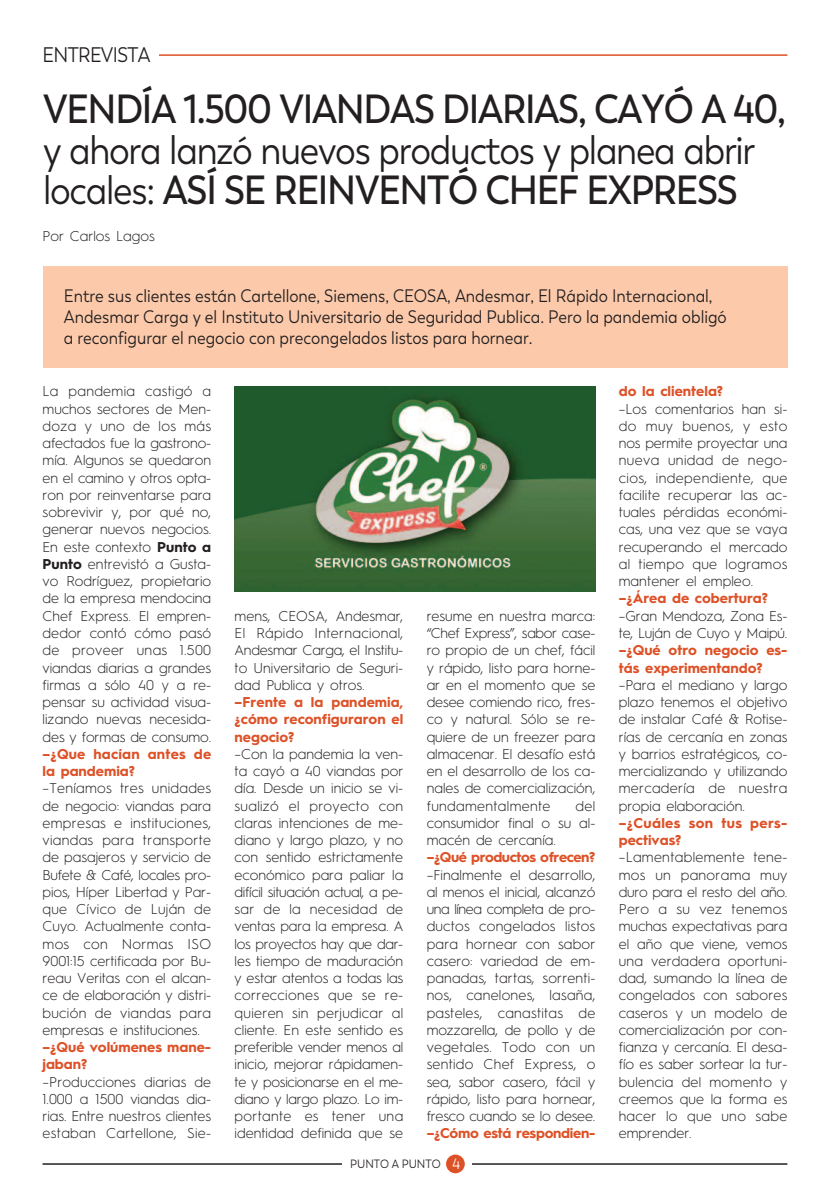
<style>
.page{position:relative;width:830px;height:1191px;background:#fff}
.page>*{position:absolute;margin:0;border:0;box-sizing:border-box;transform-origin:0 0}
.t1{font:40.5px/40.5px "Trenda";letter-spacing:-.035em;color:#231f20;scale:.9 1}
.t2{font:600 40.5px "Trenda";letter-spacing:-.035em;color:#231f20;scale:.9 1}
.t3{font:21px "Trenda";letter-spacing:-.035em;color:#231f20;scale:.9 1}
.t4{font:18px/21px "Trenda";color:#231f20;scale:.9 1}
.t5{font:300 14.25px/17.2px "Hurme Geometric Sans 1";color:#231f20;text-align:justify}
.t6{font:700 14.25px/17.2px "Hurme Geometric Sans 1";color:#dd5127}
.t7{font:700 14.25px/17.2px "Hurme Geometric Sans 1";letter-spacing:.025em;color:#dd5127}
.t8{font:700 14.25px "Hurme Geometric Sans 1";letter-spacing:-.03em;color:#dd5127}
.t9{font:700 14.25px "Hurme Geometric Sans 1";letter-spacing:-.02em;color:#dd5127}
.t10{font:12px "Trenda";color:#231f20;scale:.9 1}
.s1{font-weight:600}
.s2{font-weight:700}
.s3{font-size:15px;color:#fff}
</style>
<div class="page">
<hr style="left:43px;top:1163px;width:744px;height:1px;background:#231f20">
<div style="left:341px;top:1148px;width:130px;height:30px;background:#fff"></div>
<div style="left:446px;top:1154px;width:18px;height:19px;background:#dd5127;border-radius:50%"></div>
<div style="left:43px;top:266px;width:744px;height:101px;background:#fccaaa"></div>
<img style="left:234px;top:386px;width:361px;height:205px">
<hr style="left:159px;top:54px;width:628px;height:2px;background:#dd5127">
<h2 class="t3" style="left:43px;top:47px;width:121px">ENTREVISTA</h2>
<h1 class="t2" style="left:43px;top:94px;width:826px">VENDÍA 1.500 VIANDAS DIARIAS, CAYÓ A 40,</h1>
<h1 class="t1" style="left:43px;top:133px;width:792px">y ahora lanzó nuevos productos y planea abrir locales: <span class="s1">ASÍ SE REINVENTÓ CHEF EXPRESS</span></h1>
<p class="t5" style="left:43px;top:229px;width:114px">Por Carlos Lagos</p>
<p class="t4" style="left:64px;top:286px;width:737px">Entre sus clientes están Cartellone, Siemens, CEOSA, Andesmar, El Rápido Internacional,<br>Andesmar Carga y el Instituto Universitario de Seguridad Publica. Pero la pandemia obligó a reconfigurar el negocio con precongelados listos para hornear.</p>
<p class="t5" style="left:43px;top:384px;width:170px">La pandemia castigó a muchos sectores de Men&shy;doza y uno de los más afectados fue la gastrono&shy;mía. Algunos se quedaron en el camino y otros opta&shy;ron por reinventarse para sobrevivir y, por qué no, generar nuevos negocios.<br>En este contexto <span class="s2">Punto a Punto</span> entrevistó a Gusta&shy;vo Rodríguez, propietario de la empresa mendocina Chef Express. El empren&shy;dedor contó cómo pasó de proveer unas 1.500 viandas diarias a grandes firmas a sólo 40 y a re&shy;pensar su actividad visua&shy;lizando nuevas necesida&shy;des y formas de consumo.</p>
<p class="t6" style="left:43px;top:746px;width:170px">–¿Que hacían antes de la pandemia?</p>
<p class="t5" style="left:43px;top:781px;width:170px">–Teníamos tres unidades de negocio: viandas para empresas e instituciones, viandas para transporte de pasajeros y servicio de Bufete &amp; Café, locales pro&shy;pios, Híper Libertad y Par&shy;que Cívico de Luján de Cuyo. Actualmente conta&shy;mos con Normas ISO 9001:15 certificada por Bu&shy;reau Veritas con el alcan&shy;ce de elaboración y distri&shy;bución de viandas para empresas e instituciones.</p>
<p class="t6" style="left:43px;top:1040px;width:170px">–¿Qué volúmenes mane&shy;jaban?</p>
<p class="t5" style="left:43px;top:1074px;width:170px">–Producciones diarias de 1.000 a 1500 viandas dia&shy;rias. Entre nuestros clientes estaban Cartellone, Sie-</p>
<p class="t5" style="left:234px;top:608px;width:170px">mens, CEOSA, Andesmar, El Rápido Internacional, Andesmar Carga, el Institu&shy;to Universitario de Seguri&shy;dad Publica y otros.</p>
<p class="t6" style="left:234px;top:695px;width:170px;text-align:justify">–Frente a la pandemia, ¿cómo reconfiguraron el negocio?</p>
<p class="t5" style="left:234px;top:746px;width:170px">–Con la pandemia la ven&shy;ta cayó a 40 viandas por día. Desde un inicio se vi&shy;sualizó el proyecto con claras intenciones de me&shy;diano y largo plazo, y no con sentido estrictamente económico para paliar la difícil situación actual, a pe&shy;sar de la necesidad de ventas para la empresa. A los proyectos hay que dar&shy;les tiempo de maduración y estar atentos a todas las correcciones que se re&shy;quieren sin perjudicar al cliente. En este sentido es preferible vender menos al inicio, mejorar rápidamen&shy;te y posicionarse en el me&shy;diano y largo plazo. Lo im&shy;portante es tener una identidad definida que se</p>
<p class="t5" style="left:426px;top:608px;width:170px">resume en nuestra marca: “Chef Express”, sabor case&shy;ro propio de un chef, fácil y rápido, listo para horne&shy;ar en el momento que se desee comiendo rico, fres&shy;co y natural. Sólo se re&shy;quiere de un freezer para almacenar. El desafío está en el desarrollo de los ca&shy;nales de comercialización, fundamentalmente</p>
<p class="t5" style="left:426px;top:798px;width:170px;text-indent:149px">del consumidor final o su al&shy;macén de cercanía.</p>
<p class="t8" style="left:426px;top:852px;width:170px">–¿Qué productos ofrecen?</p>
<p class="t5" style="left:426px;top:867px;width:170px">–Finalmente el desarrollo, al menos el inicial, alcanzó una línea completa de pro&shy;ductos congelados listos para hornear con sabor casero: variedad de em&shy;panadas, tartas, sorrenti&shy;nos, canelones, lasaña, pasteles, canastitas de mozzarella, de pollo y de vegetales. Todo con un sentido Chef Express, o sea, sabor casero, fácil y rápido, listo para hornear, fresco cuando se lo desee.</p>
<p class="t9" style="left:426px;top:1128px;width:170px">–¿Cómo está respondien-</p>
<p class="t10" style="left:350px;top:1158px;width:124px">PUNTO A PUNTO <span class="s3">4</span></p>
<p class="t6" style="left:618px;top:384px;width:106px">do la clientela?</p>
<p class="t5" style="left:618px;top:401px;width:170px">–Los comentarios han si&shy;do muy buenos, y esto nos permite proyectar una nueva unidad de nego&shy;cios, independiente, que facilite recuperar las ac&shy;tuales pérdidas económi&shy;cas, una vez que se vaya recuperando el mercado al tiempo que logramos mantener el empleo.</p>
<p class="t6" style="left:618px;top:591px;width:151px">–¿Área de cobertura?</p>
<p class="t5" style="left:618px;top:608px;width:170px">–Gran Mendoza, Zona Es&shy;te, Luján de Cuyo y Maipú.</p>
<p class="t6" style="left:618px;top:643px;width:170px">–¿Qué otro negocio es&shy;tás experimentando?</p>
<p class="t5" style="left:618px;top:677px;width:170px">–Para el mediano y largo plazo tenemos el objetivo de instalar Café &amp; Rotise&shy;rías de cercanía en zonas y barrios estratégicos, co&shy;mercializando y utilizando mercadería de nuestra propia elaboración.</p>
<p class="t7" style="left:618px;top:815px;width:170px">–¿Cuáles son tus pers&shy;pectivas?</p>
<p class="t5" style="left:618px;top:850px;width:170px">–Lamentablemente tene&shy;mos un panorama muy duro para el resto del año.<br>Pero a su vez tenemos muchas expectativas para el año que viene, vemos una verdadera oportuni&shy;dad, sumando la línea de congelados con sabores caseros y un modelo de comercialización por con&shy;fianza y cercanía. El desa&shy;fío es saber sortear la tur&shy;bulencia del momento y creemos que la forma es hacer lo que uno sabe emprender.</p>
</div>
